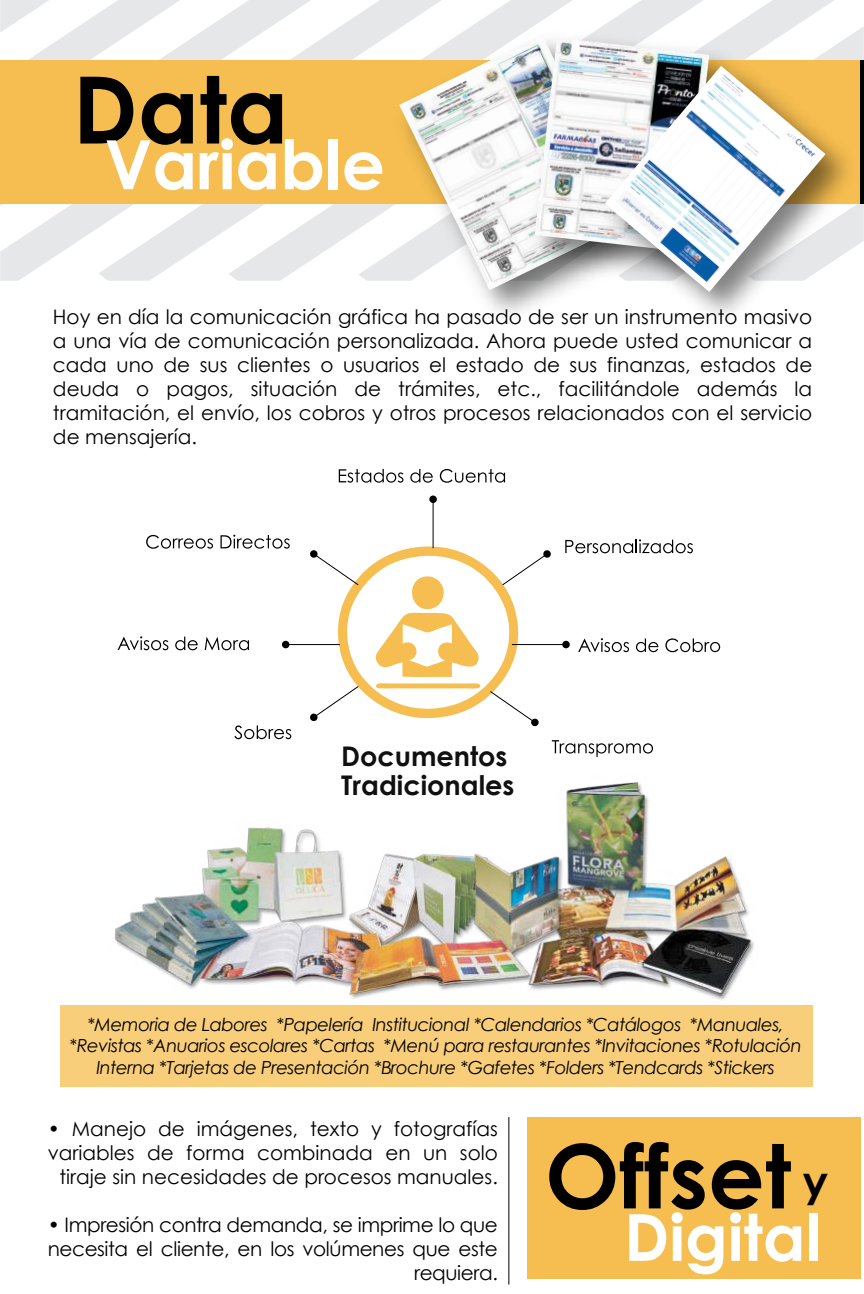
<style>
.page{position:relative;width:864px;height:1294px;background:#fff}
.page>*{position:absolute;margin:0;border:0;box-sizing:border-box;transform-origin:0 0}
.t1{font:700 93px "Century Gothic";color:#000}
.t2{font:700 88.6px "Century Gothic";color:#000}
.t3{font:700 68px "Century Gothic";color:#fff}
.t4{font:700 64.8px "Century Gothic";color:#fff}
.t5{font:700 43.6px "Century Gothic";color:#000}
.t6{font:700 27px/29.4px "Century Gothic";color:#000}
.t7{font:20px/24px "Century Gothic";color:#000;text-align:justify}
.t8{font:20px/24px "Century Gothic";letter-spacing:-.02em;color:#000;text-align:right}
.t9{font:italic 18px/21.6px "Century Gothic";letter-spacing:-.025em;color:#000;text-align:center}
</style>
<div class="page">
<div style="left:60px;top:1005px;width:753px;height:81px;background:#f8ce7b"></div>
<svg style="left:0;top:0;width:98px;height:281px"></svg>
<svg style="left:98px;top:0;width:130px;height:281px"></svg>
<svg style="left:228px;top:0;width:130px;height:281px"></svg>
<svg style="left:358px;top:0;width:476px;height:281px;fill:#e9eaeb"></svg>
<svg style="left:754px;top:26px;width:110px;height:24px"></svg>
<div style="left:0;top:60px;width:860px;height:144px;background:#f6be50"></div>
<div style="left:527px;top:1116px;width:333px;height:162px;background:#f6be50"></div>
<img style="left:383px;top:19px;width:294px;height:295px">
<img style="left:399px;top:35px;width:120px;height:255px">
<img style="left:519px;top:22px;width:235px;height:274px">
<img style="left:535px;top:38px;width:174px;height:214px">
<img style="left:589px;top:50px;width:275px;height:265px">
<svg style="left:605px;top:66px;width:221px;height:226px"></svg>
<img style="left:613px;top:73px;width:207px;height:211px">
<svg style="left:339px;top:469px;width:64px;height:13px"></svg>
<svg style="left:410px;top:469px;width:23px;height:13px"></svg>
<svg style="left:440px;top:469px;width:65px;height:13px"></svg>
<svg style="left:146px;top:535px;width:67px;height:13px"></svg>
<svg style="left:220px;top:534px;width:70px;height:14px"></svg>
<svg style="left:565px;top:539px;width:128px;height:14px"></svg>
<svg style="left:578px;top:638px;width:51px;height:14px"></svg>
<svg style="left:636px;top:638px;width:22px;height:14px"></svg>
<svg style="left:665px;top:638px;width:55px;height:14px"></svg>
<svg style="left:552px;top:740px;width:101px;height:16px"></svg>
<svg style="left:234px;top:725px;width:57px;height:14px"></svg>
<svg style="left:118px;top:636px;width:50px;height:14px"></svg>
<svg style="left:175px;top:636px;width:23px;height:14px"></svg>
<svg style="left:205px;top:637px;width:44px;height:13px"></svg>
<hr style="left:433px;top:499px;width:1px;height:49px;background:#000">
<div style="left:429px;top:495px;width:8px;height:8px;background:#000;border-radius:50%"></div>
<svg style="left:310px;top:545px;width:241px;height:181px"></svg>
<hr style="left:286px;top:644px;width:54px;height:1px;background:#000">
<div style="left:282px;top:640px;width:7px;height:8px;background:#000;border-radius:50%"></div>
<hr style="left:512px;top:644px;width:54px;height:1px;background:#000">
<div style="left:562px;top:640px;width:8px;height:8px;background:#000;border-radius:50%"></div>
<hr style="left:508px;top:1116px;width:1px;height:168px;background:#000">
<img style="left:114px;top:782px;width:641px;height:218px">
<hr style="left:860px;top:60px;width:4px;height:144px;background:#000">
<h1 class="t1" style="left:73px;top:51px;width:217px">Data</h1>
<h3 class="t3" style="left:105px;top:122px;width:282px">Variable</h3>
<p class="t7" style="left:53px;top:304px;width:761px">Hoy en día la comunicación gráfica ha pasado de ser un instrumento masivo a una vía de comunicación personalizada. Ahora puede usted comunicar a cada uno de sus clientes o usuarios el estado de sus finanzas, estados de deuda o pagos, situación de trámites, etc., facilitándole además la tramitación, el envío, los cobros y otros procesos relacionados con el servicio de mensajería.</p>
<h3 class="t6" style="left:341px;top:740px;width:175px">Documentos<br>Tradicionales</h3>
<p class="t9" style="left:70px;top:1012px;width:734px">*Memoria de Labores *Papelería Institucional *Calendarios *Catálogos *Manuales, *Revistas *Anuarios escolares *Cartas *Menú para restaurantes *Invitaciones *Rotulación<br>Interna *Tarjetas de Presentación *Brochure *Gafetes *Folders *Tendcards *Stickers</p>
<p class="t7" style="left:48px;top:1116px;width:452px;text-align:center">• Manejo de imágenes, texto y fotografías variables de forma combinada en un solo tiraje sin necesidades de procesos manuales.</p>
<p class="t8" style="left:48px;top:1212px;width:452px">• Impresión contra demanda, se imprime lo que necesita el cliente, en los volúmenes que este requiera.</p>
<h2 class="t2" style="left:545px;top:1120px;width:248px">Offset</h2>
<h3 class="t4" style="left:624px;top:1196px;width:199px">Digital</h3>
<h3 class="t5" style="left:803px;top:1153px;width:27px">y</h3>
</div>
